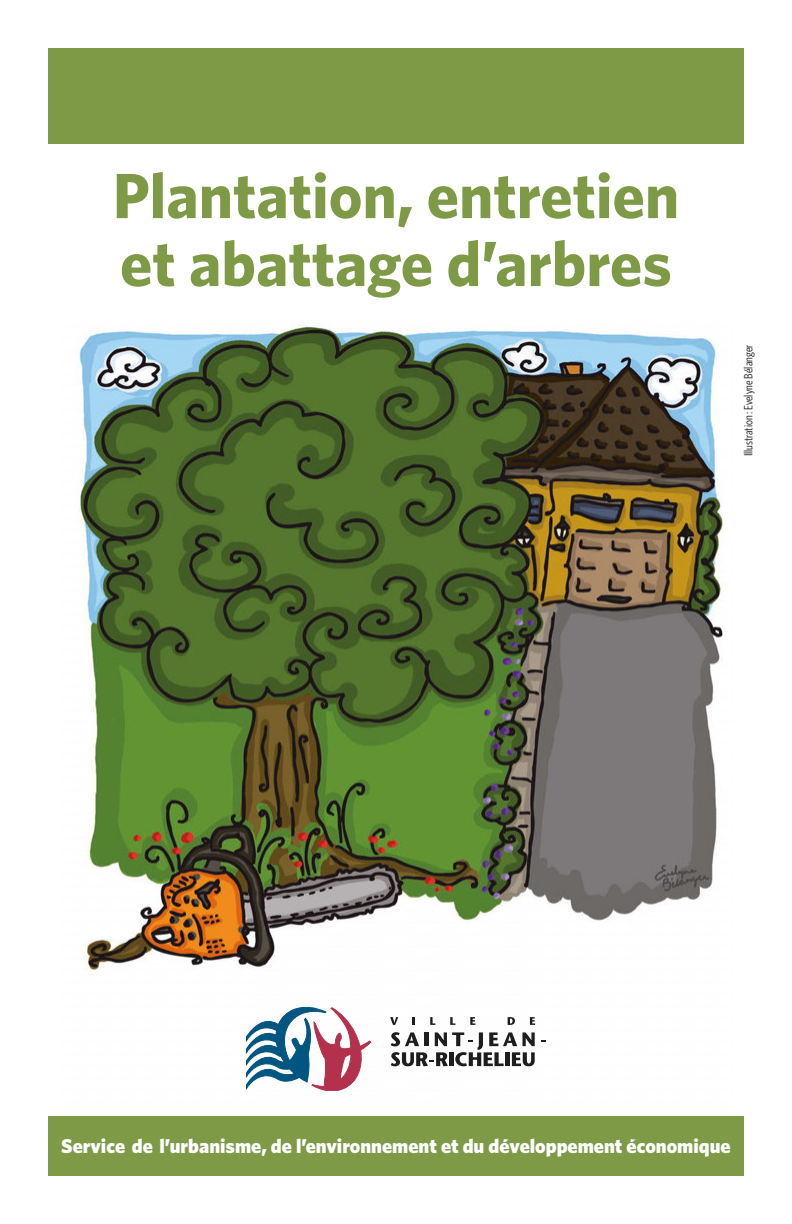
<style>
.page{position:relative;width:792px;height:1224px;background:#fff}
.page>*{position:absolute;margin:0;border:0;box-sizing:border-box;transform-origin:0 0}
.t1{font:700 64px/68px "Whitney";color:#7f9a46}
.t2{font:900 20px "Whitney";color:#fff}
.t3{font:12px "Whitney Condensed";color:#1d1d1b}
</style>
<div class="page">
<img style="left:75px;top:323px;width:648px;height:767px">
<svg style="left:390px;top:1017px;width:8px;height:8px"></svg>
<svg style="left:413px;top:1017px;width:2px;height:8px"></svg>
<svg style="left:430px;top:1017px;width:5px;height:8px"></svg>
<svg style="left:450px;top:1017px;width:5px;height:8px"></svg>
<svg style="left:470px;top:1017px;width:5px;height:8px"></svg>
<svg style="left:508px;top:1017px;width:7px;height:8px"></svg>
<svg style="left:530px;top:1017px;width:5px;height:8px"></svg>
<svg style="left:391px;top:1032px;width:144px;height:34px"></svg>
<svg style="left:247px;top:1007px;width:124px;height:84px"></svg>
<div style="left:48px;top:48px;width:696px;height:96px;background:#7f9a46"></div>
<div style="left:48px;top:1116px;width:696px;height:60px;background:#7f9a46"></div>
<h1 class="t1" style="left:113px;top:160px;width:568px">Plantation, entretien et abattage d’arbres</h1>
<p class="t3" style="left:742px;top:456px;width:113px;rotate:-90deg">Illustration : Evelyne Bélanger</p>
<p class="t2" style="left:61px;top:1134px;width:671px">Service de l’urbanisme, de l’environnement et du développement économique</p>
</div>
